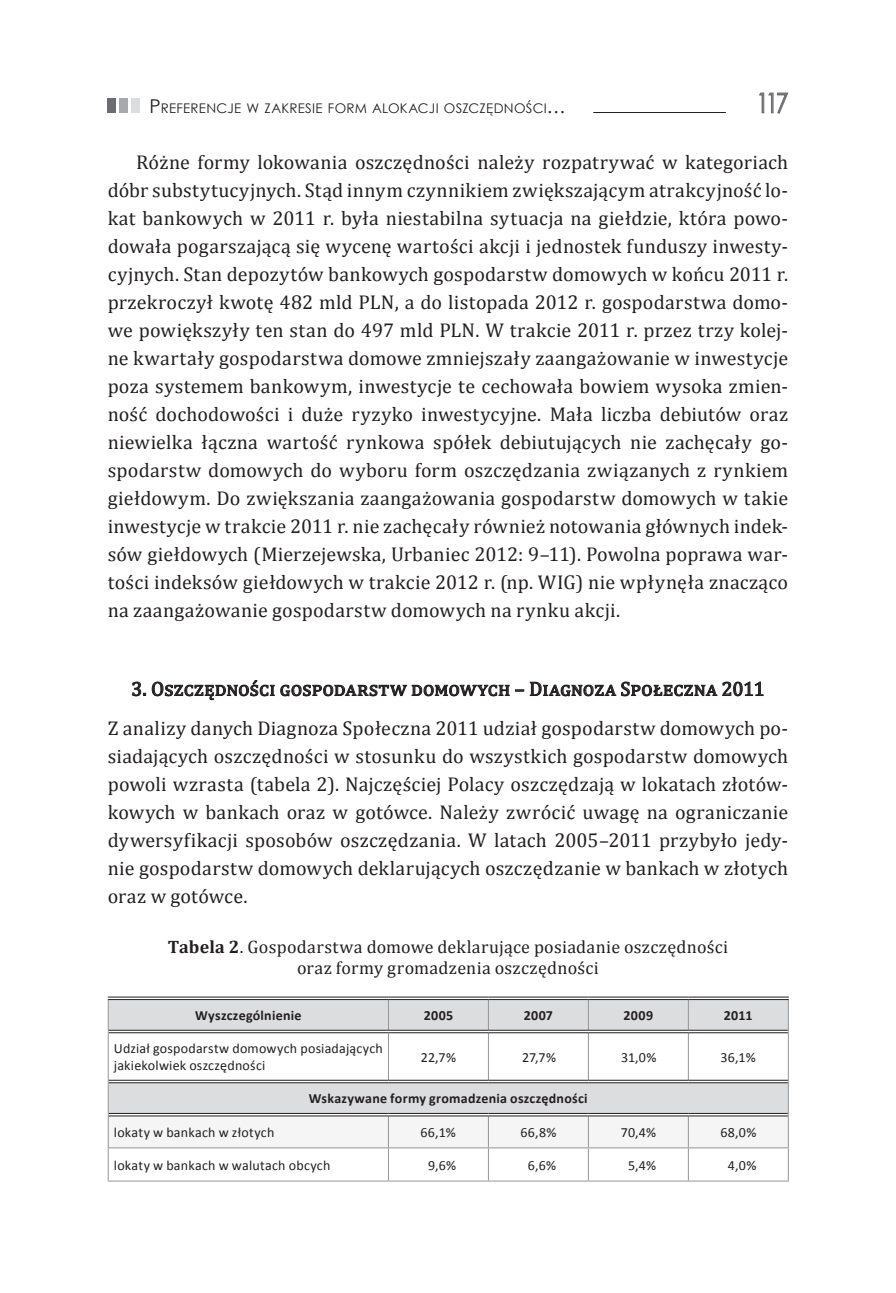
<style>
.page{position:relative;width:896px;height:1293px;background:#fff}
.page>*{position:absolute;margin:0;border:0;box-sizing:border-box;transform-origin:0 0}
.t1{font:27.6px "Century Gothic";color:#6c6d70;scale:.8 1}
.t2{font:20px/28px "Cambria";letter-spacing:.015em;color:#231f20;text-align:justify}
.t3{font:18px/21.6px "Cambria";letter-spacing:.015em;color:#231f20;text-align:center}
.t4{font:14px/16.8px "Calibri";letter-spacing:.015em;color:#231f20}
.t5{font:700 14px "Calibri";letter-spacing:.02em;color:#231f20}
.t6{font:13.4px "Century Gothic";letter-spacing:.015em;color:#231f20}
.s1{font-size:19px}
.s2{font-weight:700}
</style>
<div class="page">
<div style="left:108px;top:99px;width:8px;height:14px;background:#6c6d70"></div>
<div style="left:120px;top:99px;width:8px;height:14px;background:#a8a9ad"></div>
<div style="left:132px;top:99px;width:8px;height:14px;background:#dcdddf"></div>
<svg style="left:759px;top:93px;width:29px;height:21px"></svg>
<hr style="left:593px;top:112px;width:133px;height:1px;background:#231f20">
<svg style="left:132px;top:681px;width:14px;height:15px"></svg>
<svg style="left:152px;top:680px;width:372px;height:20px"></svg>
<svg style="left:530px;top:681px;width:233px;height:15px"></svg>
<svg style="left:109px;top:1000px;width:679px;height:113px;fill:#dcdddf"></svg>
<div style="left:109px;top:1116px;width:679px;height:31px;background:#f5f5f6"></div>
<hr style="left:388px;top:1030px;width:100px;height:3px;background:#fff">
<hr style="left:488px;top:1030px;width:100px;height:3px;background:#fff">
<hr style="left:588px;top:1030px;width:100px;height:3px;background:#fff">
<hr style="left:688px;top:1030px;width:100px;height:3px;background:#fff">
<hr style="left:109px;top:1030px;width:279px;height:3px;background:#fff">
<hr style="left:109px;top:1080px;width:279px;height:3px;background:#fff">
<hr style="left:388px;top:1080px;width:100px;height:3px;background:#fff">
<hr style="left:488px;top:1080px;width:100px;height:3px;background:#fff">
<hr style="left:588px;top:1080px;width:100px;height:3px;background:#fff">
<hr style="left:688px;top:1080px;width:100px;height:3px;background:#fff">
<hr style="left:388px;top:1000px;width:1px;height:30px;background:#939598">
<hr style="left:488px;top:1000px;width:1px;height:30px;background:#939598">
<hr style="left:588px;top:1000px;width:1px;height:30px;background:#939598">
<hr style="left:688px;top:1000px;width:1px;height:30px;background:#939598">
<hr style="left:488px;top:1033px;width:1px;height:47px;background:#939598">
<hr style="left:588px;top:1033px;width:1px;height:47px;background:#939598">
<hr style="left:688px;top:1033px;width:1px;height:47px;background:#939598">
<hr style="left:488px;top:1116px;width:1px;height:31px;background:#939598">
<hr style="left:588px;top:1116px;width:1px;height:31px;background:#939598">
<hr style="left:688px;top:1116px;width:1px;height:31px;background:#939598">
<hr style="left:108px;top:1147px;width:280px;height:1px;background:#939598">
<hr style="left:388px;top:1147px;width:100px;height:1px;background:#939598">
<hr style="left:488px;top:1147px;width:100px;height:1px;background:#939598">
<hr style="left:488px;top:1148px;width:1px;height:32px;background:#939598">
<hr style="left:588px;top:1147px;width:100px;height:1px;background:#939598">
<hr style="left:588px;top:1148px;width:1px;height:32px;background:#939598">
<hr style="left:688px;top:1147px;width:101px;height:1px;background:#939598">
<hr style="left:688px;top:1148px;width:1px;height:32px;background:#939598">
<hr style="left:108px;top:1180px;width:280px;height:1px;background:#939598">
<hr style="left:388px;top:1180px;width:100px;height:1px;background:#939598">
<hr style="left:488px;top:1180px;width:100px;height:1px;background:#939598">
<hr style="left:588px;top:1180px;width:100px;height:1px;background:#939598">
<hr style="left:688px;top:1180px;width:101px;height:1px;background:#939598">
<hr style="left:788px;top:1031px;width:1px;height:50px;background:#939598">
<hr style="left:788px;top:1114px;width:1px;height:33px;background:#939598">
<hr style="left:788px;top:1148px;width:1px;height:32px;background:#939598">
<hr style="left:108px;top:996px;width:280px;height:1px;background:#231f20">
<hr style="left:108px;top:999px;width:280px;height:1px;background:#231f20">
<hr style="left:388px;top:996px;width:100px;height:1px;background:#231f20">
<hr style="left:388px;top:999px;width:100px;height:1px;background:#231f20">
<hr style="left:488px;top:996px;width:100px;height:1px;background:#231f20">
<hr style="left:488px;top:999px;width:100px;height:1px;background:#231f20">
<hr style="left:588px;top:996px;width:100px;height:1px;background:#231f20">
<hr style="left:588px;top:999px;width:100px;height:1px;background:#231f20">
<hr style="left:688px;top:996px;width:101px;height:1px;background:#231f20">
<hr style="left:688px;top:999px;width:101px;height:1px;background:#231f20">
<hr style="left:388px;top:1030px;width:100px;height:1px;background:#231f20">
<hr style="left:388px;top:1032px;width:100px;height:1px;background:#231f20">
<hr style="left:488px;top:1030px;width:100px;height:1px;background:#231f20">
<hr style="left:488px;top:1032px;width:100px;height:1px;background:#231f20">
<hr style="left:588px;top:1030px;width:100px;height:1px;background:#231f20">
<hr style="left:588px;top:1032px;width:100px;height:1px;background:#231f20">
<hr style="left:688px;top:1030px;width:100px;height:1px;background:#231f20">
<hr style="left:688px;top:1032px;width:100px;height:1px;background:#231f20">
<hr style="left:108px;top:1000px;width:1px;height:31px;background:#939598">
<hr style="left:788px;top:1000px;width:1px;height:31px;background:#939598">
<hr style="left:109px;top:1030px;width:279px;height:1px;background:#231f20">
<hr style="left:109px;top:1032px;width:279px;height:1px;background:#231f20">
<hr style="left:108px;top:1031px;width:1px;height:50px;background:#939598">
<hr style="left:388px;top:1033px;width:1px;height:47px;background:#939598">
<hr style="left:108px;top:1114px;width:1px;height:33px;background:#939598">
<hr style="left:388px;top:1116px;width:1px;height:31px;background:#939598">
<hr style="left:108px;top:1148px;width:1px;height:32px;background:#939598">
<hr style="left:388px;top:1148px;width:1px;height:32px;background:#939598">
<hr style="left:109px;top:1080px;width:279px;height:1px;background:#231f20">
<hr style="left:109px;top:1082px;width:279px;height:1px;background:#231f20">
<hr style="left:388px;top:1080px;width:100px;height:1px;background:#231f20">
<hr style="left:388px;top:1082px;width:100px;height:1px;background:#231f20">
<hr style="left:488px;top:1080px;width:100px;height:1px;background:#231f20">
<hr style="left:488px;top:1082px;width:100px;height:1px;background:#231f20">
<hr style="left:588px;top:1080px;width:100px;height:1px;background:#231f20">
<hr style="left:588px;top:1082px;width:100px;height:1px;background:#231f20">
<hr style="left:688px;top:1080px;width:100px;height:1px;background:#231f20">
<hr style="left:688px;top:1082px;width:100px;height:1px;background:#231f20">
<hr style="left:109px;top:1113px;width:279px;height:1px;background:#231f20">
<hr style="left:109px;top:1115px;width:279px;height:1px;background:#231f20">
<hr style="left:388px;top:1113px;width:100px;height:1px;background:#231f20">
<hr style="left:388px;top:1115px;width:100px;height:1px;background:#231f20">
<hr style="left:488px;top:1113px;width:100px;height:1px;background:#231f20">
<hr style="left:488px;top:1115px;width:100px;height:1px;background:#231f20">
<hr style="left:588px;top:1113px;width:100px;height:1px;background:#231f20">
<hr style="left:588px;top:1115px;width:100px;height:1px;background:#231f20">
<hr style="left:688px;top:1113px;width:100px;height:1px;background:#231f20">
<hr style="left:688px;top:1115px;width:100px;height:1px;background:#231f20">
<hr style="left:108px;top:1081px;width:1px;height:33px;background:#939598">
<hr style="left:788px;top:1081px;width:1px;height:33px;background:#939598">
<p class="t6" style="left:150px;top:99px;width:418px"><span class="s1">P</span>REFERENCJE W ZAKRESIE FORM ALOKACJI OSZCZĘDNOŚCI<span class="s1">…</span></p>
<h1 class="t1" style="left:756px;top:84px;width:41px">117</h1>
<p class="t2" style="left:108px;top:148px;width:682px;text-indent:28px">Różne formy lokowania oszczędności należy rozpatrywać w kategoriach dóbr substytucyjnych. Stąd innym czynnikiem zwiększającym atrakcyjność lo&shy;kat bankowych w 2011 r. była niestabilna sytuacja na giełdzie, która powo&shy;dowała pogarszającą się wycenę wartości akcji i jednostek funduszy inwesty&shy;cyjnych. Stan depozytów bankowych gospodarstw domowych w końcu 2011 r. przekroczył kwotę 482 mld PLN, a do listopada 2012 r. gospodarstwa domo&shy;we powiększyły ten stan do 497 mld PLN. W trakcie 2011 r. przez trzy kolej&shy;ne kwartały gospodarstwa domowe zmniejszały zaangażowanie w inwestycje poza systemem bankowym, inwestycje te cechowała bowiem wysoka zmien&shy;ność dochodowości i duże ryzyko inwestycyjne. Mała liczba debiutów oraz niewielka łączna wartość rynkowa spółek debiutujących nie zachęcały go&shy;spodarstw domowych do wyboru form oszczędzania związanych z rynkiem giełdowym. Do zwiększania zaangażowania gospodarstw domowych w takie inwestycje w trakcie 2011 r. nie zachęcały również notowania głównych indek&shy;sów giełdowych (Mierzejewska, Urbaniec 2012: 9–11). Powolna poprawa war&shy;tości indeksów giełdowych w trakcie 2012 r. (np. WIG) nie wpłynęła znacząco na zaangażowanie gospodarstw domowych na rynku akcji.</p>
<p class="t2" style="left:108px;top:669px;width:682px;line-height:39.4px;text-align:center">3. Oszczędności gospodarstw domowych – Diagnoza Społeczna 2011<br>Z analizy danych Diagnoza Społeczna 2011 udział gospodarstw domowych po-</p>
<p class="t2" style="left:108px;top:742px;width:682px">siadających oszczędności w stosunku do wszystkich gospodarstw domowych powoli wzrasta (tabela 2). Najczęściej Polacy oszczędzają w lokatach złotów&shy;kowych w bankach oraz w gotówce. Należy zwrócić uwagę na ograniczanie dywersyfikacji sposobów oszczędzania. W latach 2005–2011 przybyło jedy&shy;nie gospodarstw domowych deklarujących oszczędzanie w bankach w złotych oraz w gotówce.</p>
<p class="t3" style="left:168px;top:935px;width:562px"><span class="s2">Tabela 2</span>. Gospodarstwa domowe deklarujące posiadanie oszczędności oraz formy gromadzenia oszczędności</p>
<p class="t5" style="left:195px;top:1006px;width:108px">Wyszczególnienie</p>
<p class="t5" style="left:424px;top:1006px;width:31px">2005</p>
<p class="t5" style="left:524px;top:1006px;width:31px">2007</p>
<p class="t5" style="left:623px;top:1006px;width:31px">2009</p>
<p class="t5" style="left:724px;top:1006px;width:30px">2011</p>
<p class="t4" style="left:114px;top:1040px;width:270px">Udział gospodarstw domowych posiadających jakiekolwiek oszczędności</p>
<p class="t4" style="left:421px;top:1048px;width:37px">22,7%</p>
<p class="t4" style="left:522px;top:1048px;width:35px">27,7%</p>
<p class="t4" style="left:621px;top:1048px;width:37px">31,0%</p>
<p class="t4" style="left:720px;top:1048px;width:37px">36,1%</p>
<p class="t5" style="left:309px;top:1089px;width:280px">Wskazywane formy gromadzenia oszczędności</p>
<p class="t4" style="left:114px;top:1123px;width:162px">lokaty w bankach w złotych</p>
<p class="t4" style="left:420px;top:1123px;width:37px">66,1%</p>
<p class="t4" style="left:520px;top:1123px;width:38px">66,8%</p>
<p class="t4" style="left:621px;top:1123px;width:37px">70,4%</p>
<p class="t4" style="left:720px;top:1123px;width:38px">68,0%</p>
<p class="t4" style="left:114px;top:1156px;width:218px">lokaty w bankach w walutach obcych</p>
<p class="t4" style="left:428px;top:1156px;width:29px">9,6%</p>
<p class="t4" style="left:528px;top:1156px;width:30px">6,6%</p>
<p class="t4" style="left:628px;top:1156px;width:29px">5,4%</p>
<p class="t4" style="left:728px;top:1156px;width:30px">4,0%</p>
</div>
